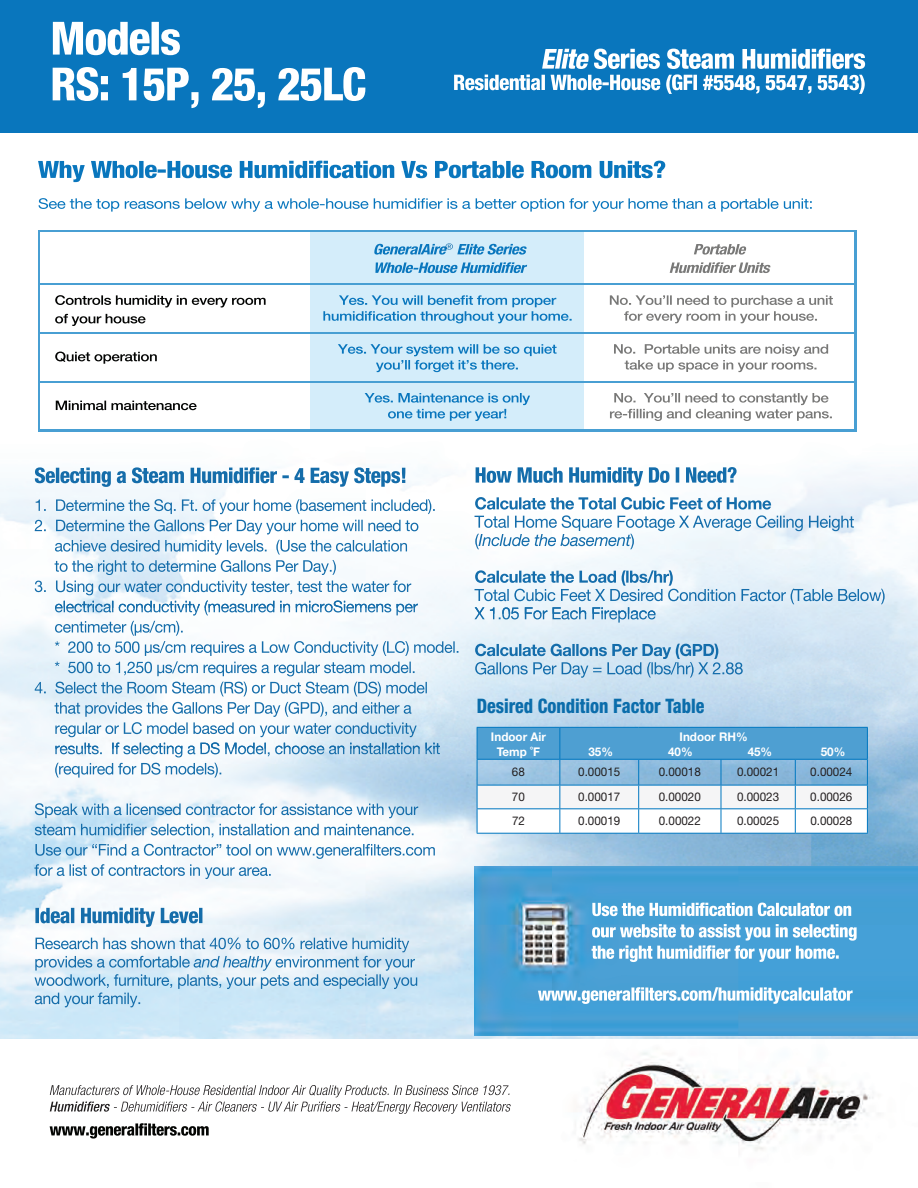
<style>
.page{position:relative;width:918px;height:1188px;background:#fff}
.page>*{position:absolute;margin:0;border:0;box-sizing:border-box;transform-origin:0 0}
.t1{font:800 condensed 19.95px "Helvetica Neue LT Std";color:#0b6dab;scale:.9 1}
.t2{font:12px "Helvetica Neue LT Std";color:#231f20}
.t3{font:700 12px "Helvetica Neue LT Std";color:#fff}
</style>
<div class="page">
<img style="left:0;top:764px;width:918px;height:275px">
<img style="left:0;top:0;width:918px;height:764px">
<img style="left:49px;top:1052px;width:824px;height:99px">
<img style="left:474px;top:866px;width:444px;height:170px">
<img style="left:40px;top:233px;width:814px;height:197px">
<img style="left:311px;top:233px;width:272px;height:197px">
<img style="left:39px;top:284px;width:818px;height:1px">
<img style="left:39px;top:333px;width:818px;height:1px">
<img style="left:39px;top:382px;width:818px;height:1px">
<hr style="left:39px;top:430px;width:818px;height:2px;background:#489fd3">
<img style="left:542px;top:49px;width:323px;height:20px">
<img style="left:454px;top:74px;width:411px;height:20px">
<svg style="left:477px;top:727px;width:391px;height:106px"></svg>
<hr style="left:477px;top:833px;width:83px;height:1px;background:#0077c0">
<hr style="left:560px;top:833px;width:79px;height:1px;background:#0077c0">
<hr style="left:639px;top:833px;width:82px;height:1px;background:#0077c0">
<hr style="left:721px;top:833px;width:74px;height:1px;background:#0077c0">
<hr style="left:795px;top:833px;width:73px;height:1px;background:#0077c0">
<p class="t1" style="left:477px;top:694px;width:255px">Desired Condition Factor Table</p>
<p class="t3" style="left:491px;top:729px;width:56px">Indoor Air</p>
<p class="t3" style="left:497px;top:744px;width:45px">Temp ˚F</p>
<p class="t3" style="left:680px;top:729px;width:70px">Indoor RH%</p>
<p class="t3" style="left:589px;top:744px;width:26px">35%</p>
<p class="t3" style="left:668px;top:744px;width:26px">40%</p>
<p class="t3" style="left:748px;top:744px;width:26px">45%</p>
<p class="t3" style="left:821px;top:744px;width:26px">50%</p>
<p class="t2" style="left:512px;top:765px;width:14px">68</p>
<p class="t2" style="left:578px;top:765px;width:44px">0.00015</p>
<p class="t2" style="left:659px;top:765px;width:44px">0.00018</p>
<p class="t2" style="left:737px;top:765px;width:44px">0.00021</p>
<p class="t2" style="left:810px;top:765px;width:44px">0.00024</p>
<p class="t2" style="left:512px;top:790px;width:14px">70</p>
<p class="t2" style="left:578px;top:790px;width:44px">0.00017</p>
<p class="t2" style="left:659px;top:790px;width:44px">0.00020</p>
<p class="t2" style="left:737px;top:790px;width:44px">0.00023</p>
<p class="t2" style="left:810px;top:790px;width:44px">0.00026</p>
<p class="t2" style="left:512px;top:814px;width:14px">72</p>
<p class="t2" style="left:578px;top:814px;width:44px">0.00019</p>
<p class="t2" style="left:659px;top:814px;width:44px">0.00022</p>
<p class="t2" style="left:737px;top:814px;width:44px">0.00025</p>
<p class="t2" style="left:810px;top:814px;width:44px">0.00028</p>
</div>
